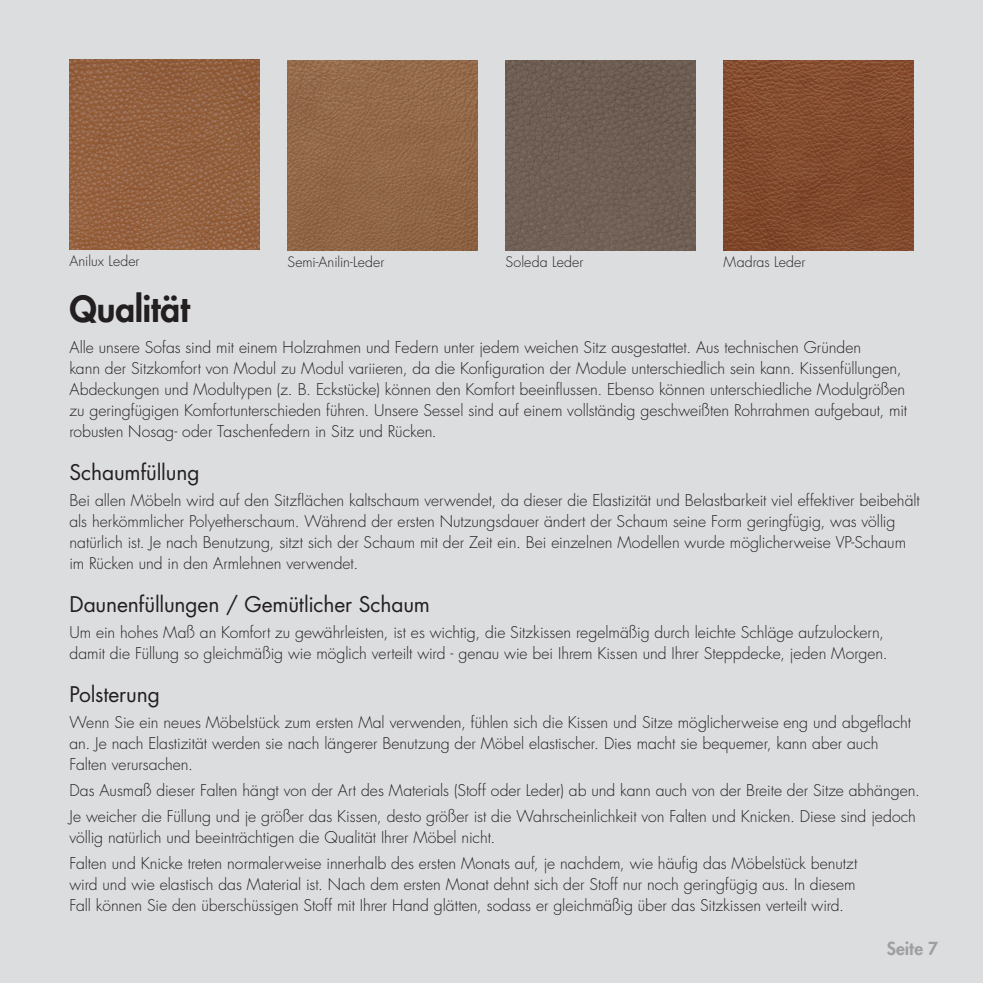
<style>
.page{position:relative;width:983px;height:983px;background:#fff}
.page>*{position:absolute;margin:0;border:0;box-sizing:border-box;transform-origin:0 0}
.Overskrift{font:800 35px "Futura Std";letter-spacing:-.01em;color:#231f20}
.Mellemrubrik{font:21px "Futura Std";letter-spacing:-.01em;color:#231f20}
.Pagina{font:800 17.5px "Futura Std";letter-spacing:.005em;color:#9d9fa2}
.Brød{font:300 15.75px/21px "Futura Std";color:#231f20}
.Brød-2{font:300 14.17px "Futura Std";letter-spacing:.01em;color:#231f20}
.Brød-3{font:300 14px "Futura Std";letter-spacing:.005em;color:#231f20}
</style>
<div class="page">
<div style="left:0;top:0;width:982px;height:982px;background:#dcdddf"></div>
<img style="left:69px;top:60px;width:190px;height:189px">
<img style="left:505px;top:61px;width:190px;height:190px">
<img style="left:723px;top:61px;width:190px;height:190px">
<img style="left:287px;top:61px;width:190px;height:190px">
<p class="Brød-3" style="left:69px;top:252px;width:71px">Anilux Leder</p>
<p class="Brød-3" style="left:287px;top:253px;width:98px">Semi-Anilin-Leder</p>
<p class="Brød-2" style="left:505px;top:253px;width:79px">Soleda Leder</p>
<p class="Brød-2" style="left:723px;top:253px;width:83px">Madras Leder</p>
<p class="Overskrift" style="left:69px;top:286px;width:122px">Qualität</p>
<p class="Brød" style="left:69px;top:337px;width:838px">Alle unsere Sofas sind mit einem Holzrahmen und Federn unter jedem weichen Sitz ausgestattet. Aus technischen Gründen<br>kann der Sitzkomfort von Modul zu Modul variieren, da die Konfiguration der Module unterschiedlich sein kann. Kissenfüllungen, Abdeckungen und Modultypen (z. B. Eckstücke) können den Komfort beeinflussen. Ebenso können unterschiedliche Modulgrößen zu geringfügigen Komfortunterschieden führen. Unsere Sessel sind auf einem vollständig geschweißten Rohrrahmen aufgebaut, mit robusten Nosag- oder Taschenfedern in Sitz und Rücken.</p>
<p class="Mellemrubrik" style="left:69px;top:458px;width:131px">Schaumfüllung</p>
<p class="Brød" style="left:69px;top:490px;width:851px">Bei allen Möbeln wird auf den Sitzflächen kaltschaum verwendet, da dieser die Elastizität und Belastbarkeit viel effektiver beibehält als herkömmlicher Polyetherschaum. Während der ersten Nutzungsdauer ändert der Schaum seine Form geringfügig, was völlig natürlich ist. Je nach Benutzung, sitzt sich der Schaum mit der Zeit ein. Bei einzelnen Modellen wurde möglicherweise VP-Schaum im Rücken und in den Armlehnen verwendet.</p>
<p class="Mellemrubrik" style="left:69px;top:590px;width:362px">Daunenfüllungen / Gemütlicher Schaum</p>
<p class="Brød" style="left:69px;top:621px;width:819px">Um ein hohes Maß an Komfort zu gewährleisten, ist es wichtig, die Sitzkissen regelmäßig durch leichte Schläge aufzulockern, damit die Füllung so gleichmäßig wie möglich verteilt wird - genau wie bei Ihrem Kissen und Ihrer Steppdecke, jeden Morgen.</p>
<p class="Mellemrubrik" style="left:69px;top:680px;width:92px">Polsterung</p>
<p class="Brød" style="left:69px;top:711px;width:842px">Wenn Sie ein neues Möbelstück zum ersten Mal verwenden, fühlen sich die Kissen und Sitze möglicherweise eng und abgeflacht an. Je nach Elastizität werden sie nach längerer Benutzung der Möbel elastischer. Dies macht sie bequemer, kann aber auch<br>Falten verursachen.</p>
<p class="Brød" style="left:69px;top:779px;width:851px">Das Ausmaß dieser Falten hängt von der Art des Materials (Stoff oder Leder) ab und kann auch von der Breite der Sitze abhängen.</p>
<p class="Brød" style="left:69px;top:805px;width:847px">Je weicher die Füllung und je größer das Kissen, desto größer ist die Wahrscheinlichkeit von Falten und Knicken. Diese sind jedoch völlig natürlich und beeinträchtigen die Qualität Ihrer Möbel nicht.</p>
<p class="Brød" style="left:69px;top:852px;width:789px;text-align:justify">Falten und Knicke treten normalerweise innerhalb des ersten Monats auf, je nachdem, wie häufig das Möbelstück benutzt wird und wie elastisch das Material ist. Nach dem ersten Monat dehnt sich der Stoff nur noch geringfügig aus. In diesem Fall können Sie den überschüssigen Stoff mit Ihrer Hand glätten, sodass er gleichmäßig über das Sitzkissen verteilt wird.</p>
<p class="Pagina" style="left:886px;top:937px;width:53px">Seite 7</p>
</div>
